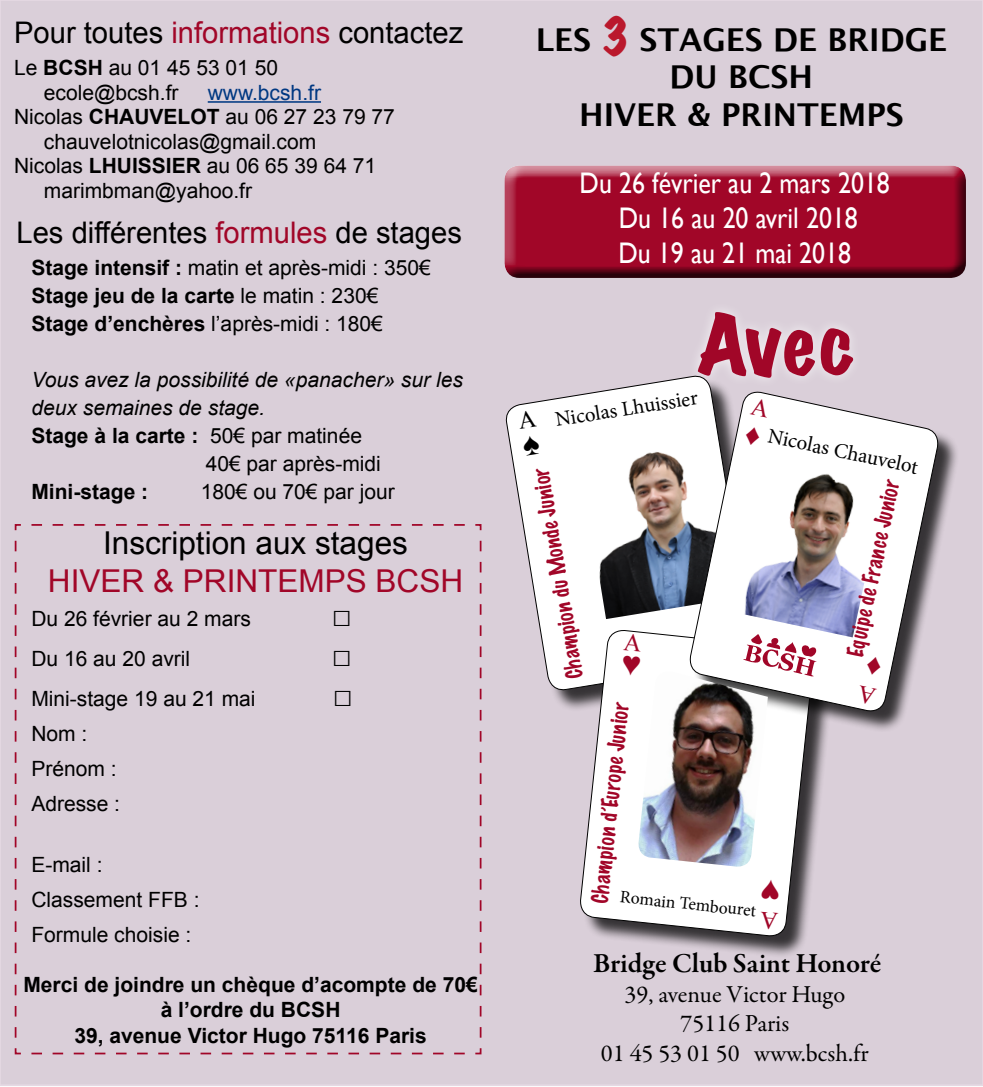
<style>
.page{position:relative;width:983px;height:1087px;background:#fff}
.page>*{position:absolute;margin:0;border:0;box-sizing:border-box;transform-origin:0 0}
.t1{font:expanded 75.25px "Marker Felt";color:#a10628}
.t2{font:33.25px "Times New Roman";color:#000}
.t3{font:700 31.5px/37.8px "Lucida Grande";color:#000;text-align:center}
.t4{font:31.5px "Arial";color:#000}
.t5{font:31.5px "Arial";color:#a10628}
.t6{font:29.75px "Arial";color:#000}
.t7{font:29.75px/35px "Gill Sans";color:#fff;text-align:center;scale:.87 1}
.t8{font:600 28px "Garamond Premr Pro";letter-spacing:-.01em;color:#000}
.t9{font:24.5px/29.4px "Garamond Premr Pro";color:#000;text-align:center}
.t10{font:21px/35px "Arial";color:#000}
.t11{font:700 21px/25.2px "Arial";color:#000;text-align:center}
.t12{font:italic 21px "Arial";color:#000}
.t13{font:100 21px "Marker Felt";color:#a10628;scale:.95 1}
.t14{font:21px "Minion Pro";color:#000}
.t15{font:100 21px "Marker Felt";color:#a10628;scale:.94 1}
.t16{font:21px "Arial";color:#003882}
.t17{font:17.5px "Minion Pro";color:#000}
.s1{color:#a10628}
.s2{font-weight:700}
.s3{font-weight:400}
.s4{font-family:"Marker Felt";font-weight:400;font-stretch:expanded;font-size:45.5px;color:#ba182c}
</style>
<div class="page">
<div style="left:0;top:0;width:982px;height:1085px;background:#dacfd9"></div>
<div style="left:496px;top:165px;width:482px;height:115px;background:#000;opacity:.75"></div>
<hr style="left:208px;top:101px;width:113px;height:2px;background:#003882">
<div style="left:687px;top:301px;width:176px;height:87px;background:#fff;opacity:.75"></div>
<svg style="left:505px;top:374px;width:249px;height:255px"></svg>
<img style="left:579px;top:433px;width:108px;height:186px">
<div style="left:582px;top:632px;width:252px;height:326px;background:#000;opacity:.75"></div>
<svg style="left:582px;top:629px;width:232px;height:308px;background:#d0cecf"></svg>
<div style="left:692px;top:394px;width:267px;height:338px;background:#000;opacity:.75"></div>
<svg style="left:687px;top:389px;width:253px;height:324px"></svg>
<svg style="left:14px;top:524px;width:468px;height:531px"></svg>
<img style="left:644px;top:671px;width:123px;height:197px">
<svg style="left:749px;top:397px;width:21px;height:20px"></svg>
<svg style="left:744px;top:425px;width:17px;height:21px"></svg>
<svg style="left:856px;top:684px;width:20px;height:20px"></svg>
<svg style="left:739px;top:457px;width:176px;height:220px;background:#d2ccd4"></svg>
<svg style="left:759px;top:911px;width:19px;height:18px"></svg>
<svg style="left:761px;top:879px;width:18px;height:21px"></svg>
<svg style="left:518px;top:435px;width:126px;height:481px"></svg>
<h3 class="t6" style="left:14px;top:13px;width:450px">Pour toutes <span class="s1">informations</span> contactez</h3>
<p class="t10" style="left:44px;top:55px;width:236px;line-height:25.2px;text-indent:-30px">Le <span class="s2">BCSH</span> au 01 45 53 01 50 ecole@bcsh.fr</p>
<p class="t16" style="left:208px;top:79px;width:115px">www.bcsh.fr</p>
<p class="t10" style="left:14px;top:100px;width:382px">Nicolas <span class="s2">CHAUVELOT</span> au 06 27 23 79 77</p>
<p class="t10" style="left:44px;top:124px;width:274px">chauvelotnicolas@gmail.com</p>
<p class="t10" style="left:14px;top:149px;width:363px">Nicolas <span class="s2">LHUISSIER</span> au 06 65 39 64 71</p>
<p class="t10" style="left:44px;top:173px;width:210px">marimbman@yahoo.fr</p>
<h3 class="t6" style="left:17px;top:213px;width:447px">Les différentes <span class="s1">formules</span> de stages</h3>
<p class="t10" style="left:31px;top:254px;width:401px;line-height:28px"><span class="s2">Stage intensif :</span> matin et après-midi : 350€<br><span class="s2">Stage jeu de la carte</span> le matin : 230€<br><span class="s2">Stage d’enchères</span> l’après-midi : 180€</p>
<p class="t12" style="left:31px;top:366px;width:433px">Vous avez la possibilité de «panacher» sur les</p>
<p class="t12" style="left:31px;top:394px;width:235px">deux semaines de stage.</p>
<p class="t11" style="left:31px;top:423px;width:332px">Stage à la carte : <span class="s3">50€ par matinée</span></p>
<p class="t10" style="left:206px;top:446px;width:177px">40€ par après-midi</p>
<p class="t11" style="left:31px;top:479px;width:118px">Mini-stage :</p>
<p class="t10" style="left:201px;top:474px;width:195px">180€ ou 70€ par jour</p>
<h3 class="t4" style="left:103px;top:522px;width:306px">Inscription aux stages</h3>
<h3 class="t5" style="left:48px;top:560px;width:416px">HIVER &amp; PRINTEMPS BCSH</h3>
<p class="t10" style="left:31px;top:601px;width:221px">Du 26 février au 2 mars</p>
<h2 class="t2" style="left:331px;top:593px;width:22px">□</h2>
<p class="t10" style="left:31px;top:641px;width:160px">Du 16 au 20 avril</p>
<h2 class="t2" style="left:331px;top:633px;width:22px">□</h2>
<p class="t10" style="left:31px;top:681px;width:226px">Mini-stage 19 au 21 mai</p>
<h2 class="t2" style="left:333px;top:672px;width:22px">□</h2>
<p class="t10" style="left:31px;top:716px;width:90px">Nom :<br>Prénom :<br>Adresse :</p>
<p class="t10" style="left:31px;top:846px;width:170px">E-mail :<br>Classement FFB :<br>Formule choisie :</p>
<p class="t11" style="left:23px;top:972px;width:455px">Merci de joindre un chèque d’acompte de 70€ à l’ordre du BCSH<br>39, avenue Victor Hugo 75116 Paris</p>
<h3 class="t3" style="left:535px;top:20px;width:413px">LES <span class="s4">3</span> STAGES DE BRIDGE<br>DU BCSH<br>HIVER &amp; PRINTEMPS</h3>
<h3 class="t7" style="left:579px;top:165px;width:358px">Du 26 février au 2 mars 2018<br>Du 16 au 20 avril 2018<br>Du 19 au 21 mai 2018</h3>
<h1 class="t1" style="left:697px;top:285px;width:158px">Avec</h1>
<p class="t14" style="left:517px;top:411px;width:182px;rotate:-9deg"><sup>A</sup> Nicolas Lhuissier</p>
<p class="t13" style="left:557px;top:681px;width:226px;rotate:-99deg">Champion du Monde Junior</p>
<p class="t14" style="left:771px;top:421px;width:154px;rotate:12deg">Nicolas Chauvelot</p>
<p class="t15" style="left:837px;top:652px;width:193px;rotate:-78deg">Equipe de France Junior</p>
<p class="t13" style="left:583px;top:901px;width:214px;rotate:-84deg">Champion d’Europe Junior</p>
<p class="t17" style="left:621px;top:884px;width:138px;rotate:6deg">Romain Tembouret</p>
<h3 class="t8" style="left:593px;top:946px;width:290px">Bridge Club Saint Honoré</h3>
<p class="t9" style="left:601px;top:979px;width:269px">39, avenue Victor Hugo<br>75116 Paris<br>01 45 53 01 50 www.bcsh.fr</p>
</div>
